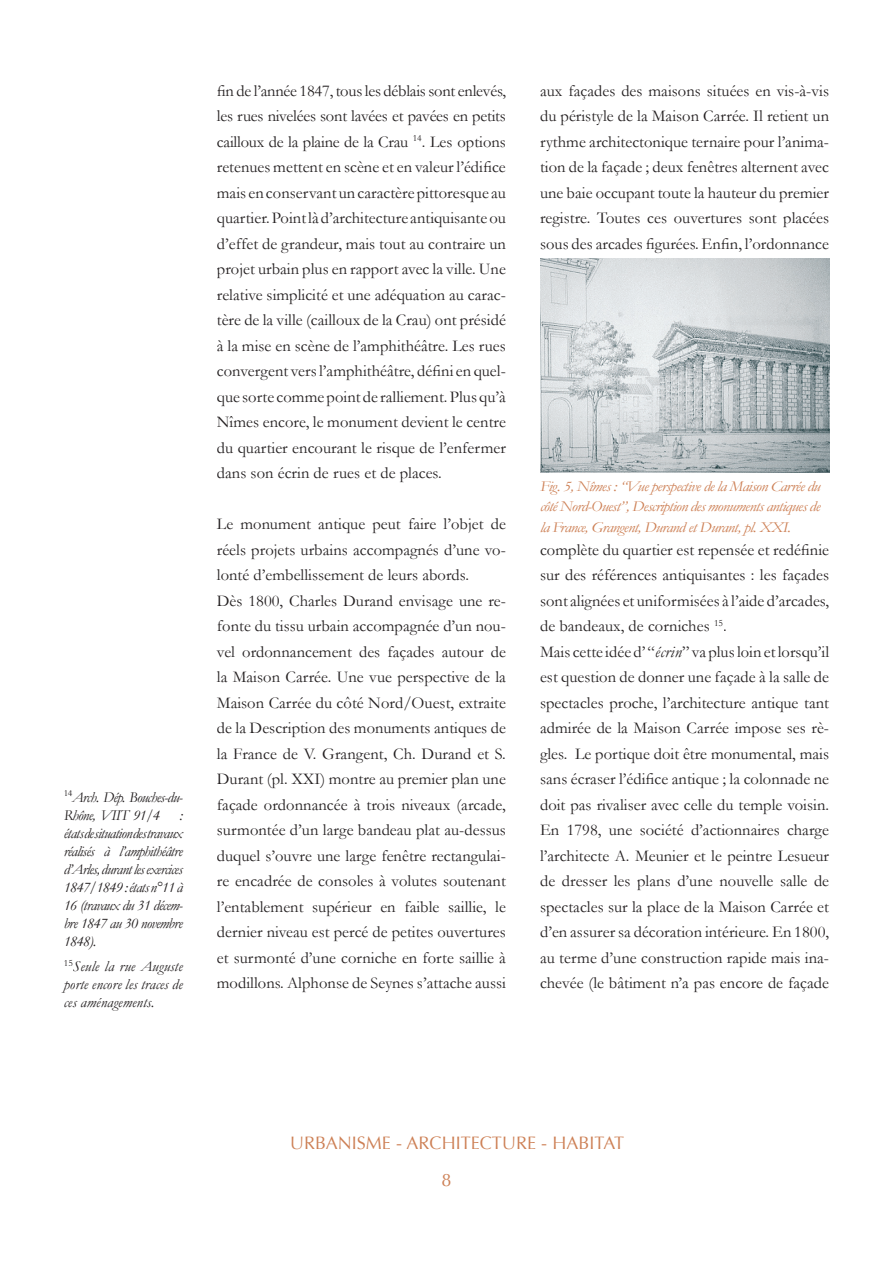
<style>
.page{position:relative;width:893px;height:1263px;background:#fff}
.page>*{position:absolute;margin:0;border:0;box-sizing:border-box;transform-origin:0 0}
.t1{font:18px/37.2px "Optima";letter-spacing:.005em;color:#cd8055}
.t2{font:16.5px/25.5px "Garamond";letter-spacing:.005em;color:#231f20;text-align:justify}
.t3{font:italic 15px/18px "Garamond";letter-spacing:-.04em;color:#231f20;text-align:justify}
.t4{font:italic 15px/20.4px "Garamond";letter-spacing:-.04em;color:#cd8055;text-align:justify;scale:1.1 1}
.t5{font:9.6px "Garamond";color:#231f20}
.s1{font-style:italic}
</style>
<div class="page">
<img style="left:540px;top:258px;width:289px;height:215px">
<p class="t5" style="left:64px;top:787px;width:10px">14</p>
<p class="t3" style="left:64px;top:806px;width:98px">Rhône, VIIT 91/4</p>
<p class="t3" style="left:72px;top:788px;width:112px">Arch. Dép. Bouches-du-</p>
<p class="t3" style="left:64px;top:806px;width:121px;text-indent:116px">: états de situation des travaux réalisés à l’amphithéâtre d’Arles, durant les exercices 1847/1849 : états n°11 à 16 (travaux du 31 décem&shy;bre 1847 au 30 novembre 1848).</p>
<p class="t3" style="left:64px;top:957px;width:121px"><sup>15</sup>Seule la rue Auguste porte encore les traces de ces aménagements.</p>
<p class="t2" style="left:217px;top:78px;width:291px">fin de l’année 1847, tous les déblais sont enlevés, les rues nivelées sont lavées et pavées en petits cailloux de la plaine de la Crau <sup>14</sup>. Les options retenues mettent en scène et en valeur l’édifice mais en conservant un caractère pittoresque au quartier. Point là d’architecture antiquisante ou d’effet de grandeur, mais tout au contraire un projet urbain plus en rapport avec la ville. Une relative simplicité et une adéquation au carac&shy;tère de la ville (cailloux de la Crau) ont présidé à la mise en scène de l’amphithéâtre. Les rues convergent vers l’amphithéâtre, défini en quel&shy;que sorte comme point de ralliement. Plus qu’à Nîmes encore, le monument devient le centre du quartier encourant le risque de l’enfermer dans son écrin de rues et de places.</p>
<p class="t2" style="left:217px;top:511px;width:291px;text-align:left">Le monument antique peut faire l’objet de réels projets urbains accompagnés d’une vo&shy;lonté d’embellissement de leurs abords.<br>Dès 1800, Charles Durand envisage une re&shy;fonte du tissu urbain accompagnée d’un nou&shy;vel ordonnancement des façades autour de la Maison Carrée. Une vue perspective de la Maison Carrée du côté Nord/Ouest, extraite de la Description des monuments antiques de la France de V. Grangent, Ch. Durand et S.<br>Durant (pl. XXI) montre au premier plan une façade ordonnancée à trois niveaux (arcade, surmontée d’un large bandeau plat au-dessus duquel s’ouvre une large fenêtre rectangulai&shy;re encadrée de consoles à volutes soutenant l’entablement supérieur en faible saillie, le dernier niveau est percé de petites ouvertures et surmonté d’une corniche en forte saillie à modillons. Alphonse de Seynes s’attache aussi</p>
<p class="t2" style="left:540px;top:78px;width:291px">aux façades des maisons situées en vis-à-vis du péristyle de la Maison Carrée. Il retient un rythme architectonique ternaire pour l’anima&shy;tion de la façade ; deux fenêtres alternent avec une baie occupant toute la hauteur du premier registre. Toutes ces ouvertures sont placées sous des arcades figurées. Enfin, l’ordonnance</p>
<p class="t4" style="left:540px;top:476px;width:257px">Fig. 5, Nîmes : “Vue perspective de la Maison Carrée du côté Nord-Ouest”, Description des monuments antiques de la France, Grangent, Durand et Durant, pl. XXI.</p>
<p class="t2" style="left:540px;top:537px;width:291px;text-align:left">complète du quartier est repensée et redéfinie sur des références antiquisantes : les façades sont alignées et uniformisées à l’aide d’arcades, de bandeaux, de corniches <sup>15</sup>.<br>Mais cette idée d’ “<span class="s1">écrin</span>” va plus loin et lorsqu’il est question de donner une façade à la salle de spectacles proche, l’architecture antique tant admirée de la Maison Carrée impose ses rè&shy;gles. Le portique doit être monumental, mais sans écraser l’édifice antique ; la colonnade ne doit pas rivaliser avec celle du temple voisin.<br>En 1798, une société d’actionnaires charge l’architecte A. Meunier et le peintre Lesueur de dresser les plans d’une nouvelle salle de spectacles sur la place de la Maison Carrée et d’en assurer sa décoration intérieure. En 1800, au terme d’une construction rapide mais ina&shy;chevée (le bâtiment n’a pas encore de façade</p>
<p class="t1" style="left:441px;top:1124px;width:184px;text-indent:-151px">URBANISME - ARCHITECTURE - HABITAT<br>8</p>
</div>
